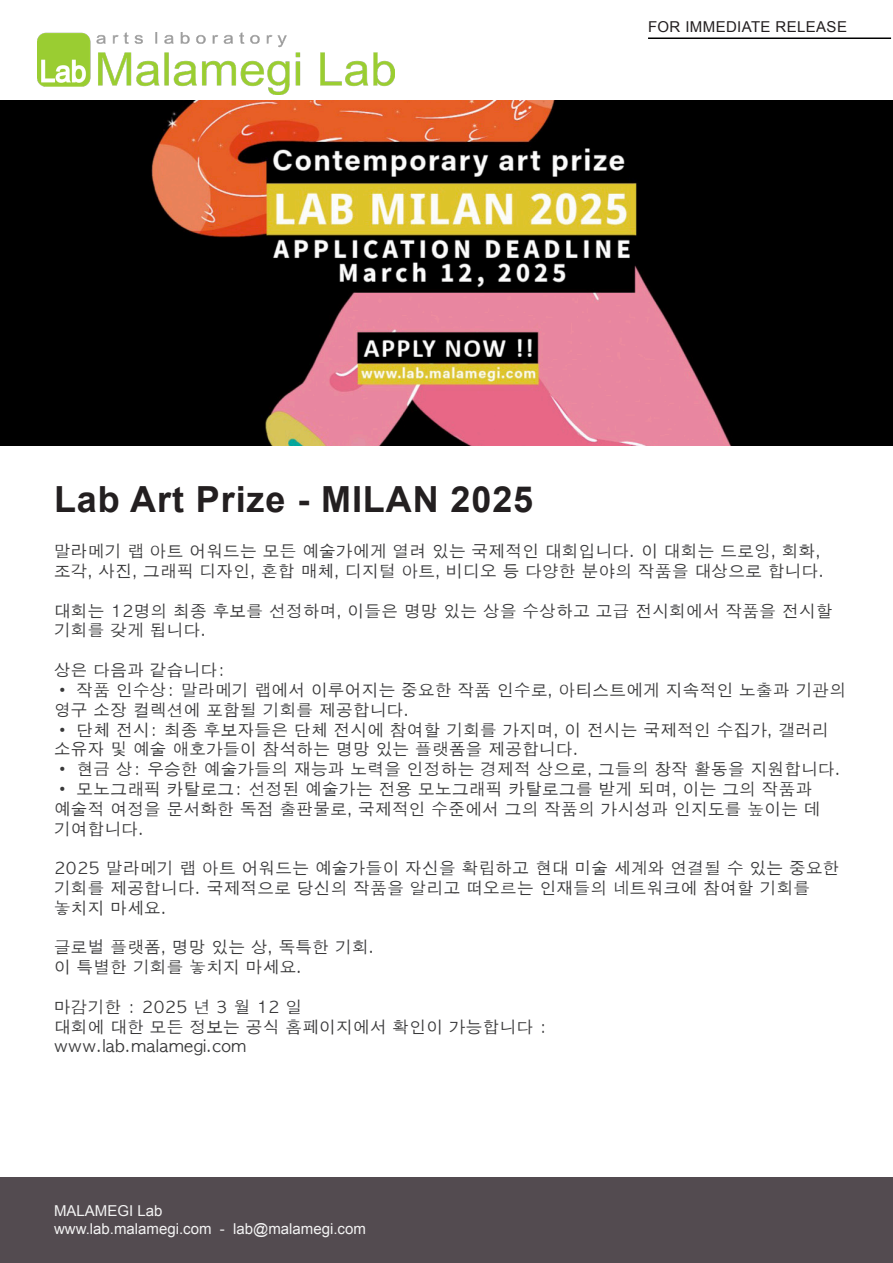
<style>
.page{position:relative;width:893px;height:1263px;background:#fff}
.page>*{position:absolute;margin:0;border:0;box-sizing:border-box;transform-origin:0 0}
.t1{font:700 36px "Arial";letter-spacing:.025em;color:#231f20}
.t2{font:16.5px/19.8px "Apple Gothic";letter-spacing:.025em;color:#383839}
.t3{font:15px "Arial";color:#f3f3f3}
.t4{font:15px "Arial";letter-spacing:.025em;color:#231f20}
</style>
<div class="page">
<div style="left:0;top:1178px;width:893px;height:85px;background:#534b50"></div>
<hr style="left:648px;top:38px;width:243px;height:1px;background:#000">
<img style="left:38px;top:32px;width:356px;height:63px">
<img style="left:0;top:101px;width:893px;height:345px">
<p class="t4" style="left:648px;top:17px;width:200px">FOR IMMEDIATE RELEASE</p>
<p class="t1" style="left:54px;top:476px;width:481px">Lab Art Prize - MILAN 2025</p>
<p class="t2" style="left:54px;top:542px;width:772px">말라메기 랩 아트 어워드는 모든 예술가에게 열려 있는 국제적인 대회입니다. 이 대회는 드로잉, 회화, 조각, 사진, 그래픽 디자인, 혼합 매체, 디지털 아트, 비디오 등 다양한 분야의 작품을 대상으로 합니다.</p>
<p class="t2" style="left:54px;top:601px;width:780px">대회는 12명의 최종 후보를 선정하며, 이들은 명망 있는 상을 수상하고 고급 전시회에서 작품을 전시할 기회를 갖게 됩니다.</p>
<p class="t2" style="left:54px;top:660px;width:173px">상은 다음과 같습니다:</p>
<p class="t2" style="left:54px;top:680px;width:793px">• 작품 인수상: 말라메기 랩에서 이루어지는 중요한 작품 인수로, 아티스트에게 지속적인 노출과 기관의 영구 소장 컬렉션에 포함될 기회를 제공합니다.</p>
<p class="t2" style="left:54px;top:720px;width:776px">• 단체 전시: 최종 후보자들은 단체 전시에 참여할 기회를 가지며, 이 전시는 국제적인 수집가, 갤러리 소유자 및 예술 애호가들이 참석하는 명망 있는 플랫폼을 제공합니다.</p>
<p class="t2" style="left:54px;top:759px;width:788px">• 현금 상: 우승한 예술가들의 재능과 노력을 인정하는 경제적 상으로, 그들의 창작 활동을 지원합니다.</p>
<p class="t2" style="left:54px;top:779px;width:768px">• 모노그래픽 카탈로그: 선정된 예술가는 전용 모노그래픽 카탈로그를 받게 되며, 이는 그의 작품과 예술적 여정을 문서화한 독점 출판물로, 국제적인 수준에서 그의 작품의 가시성과 인지도를 높이는 데 기여합니다.</p>
<p class="t2" style="left:54px;top:858px;width:787px">2025 말라메기 랩 아트 어워드는 예술가들이 자신을 확립하고 현대 미술 세계와 연결될 수 있는 중요한 기회를 제공합니다. 국제적으로 당신의 작품을 알리고 떠오르는 인재들의 네트워크에 참여할 기회를 놓치지 마세요.</p>
<p class="t2" style="left:54px;top:938px;width:322px">글로벌 플랫폼, 명망 있는 상, 독특한 기회.</p>
<p class="t2" style="left:54px;top:957px;width:250px">이 특별한 기회를 놓치지 마세요.</p>
<p class="t2" style="left:54px;top:997px;width:249px">마감기한 : 2025 년 3 월 12 일</p>
<p class="t2" style="left:54px;top:1017px;width:495px">대회에 대한 모든 정보는 공식 홈페이지에서 확인이 가능합니다 :</p>
<p class="t2" style="left:54px;top:1037px;width:194px">www.lab.malamegi.com</p>
<p class="t3" style="left:54px;top:1200px;width:110px">MALAMEGI Lab</p>
<p class="t3" style="left:54px;top:1218px;width:313px">www.lab.malamegi.com - lab@malamegi.com</p>
</div>
